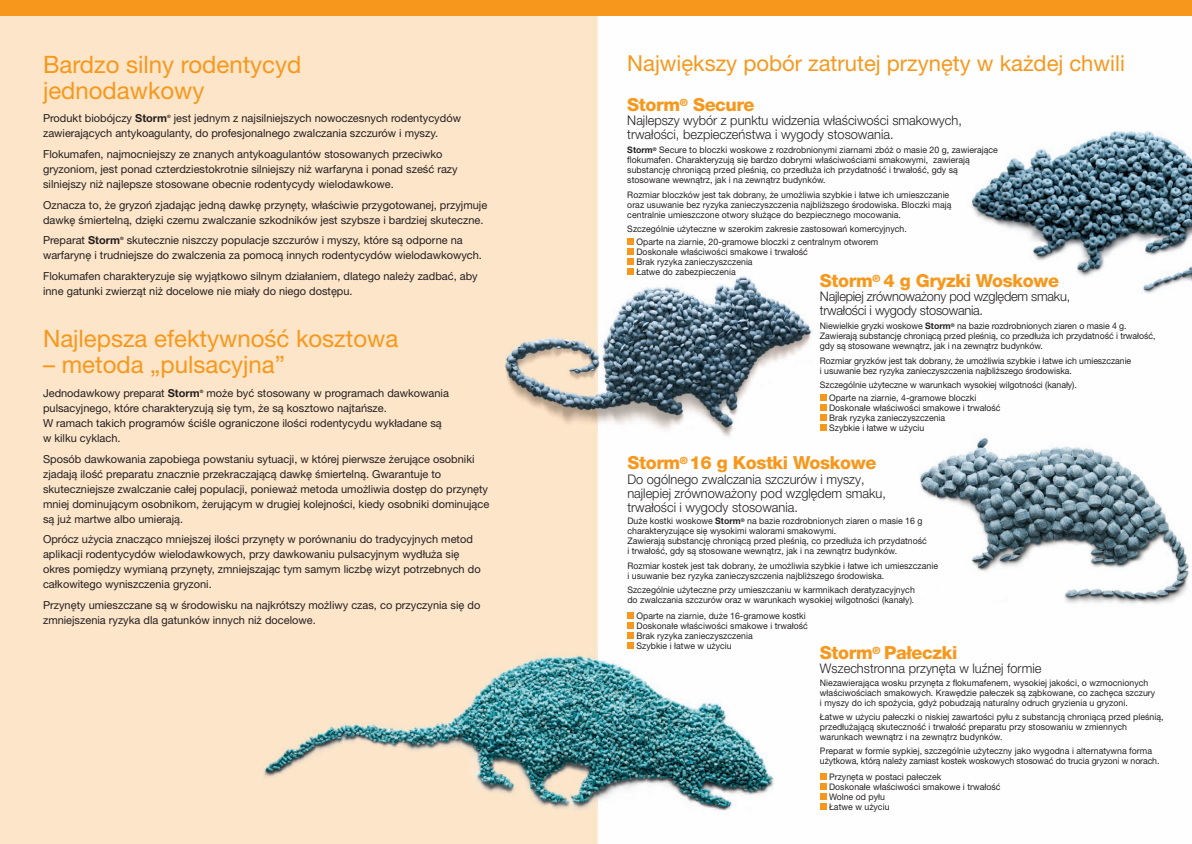
<style>
.page{position:relative;width:1192px;height:844px;background:#fff}
.page>*{position:absolute;margin:0;border:0;box-sizing:border-box;transform-origin:0 0}
.t1{font:24px "Helvetica Neue LT Pro";color:#f7981d}
.t2{font:22px "Helvetica Neue LT Pro";color:#f7981d}
.t3{font:800 18px "Helvetica Neue LT Pro";letter-spacing:-.02em;color:#f7981d}
.t4{font:300 13.2px/14px "Helvetica Neue LT Pro";color:#231f20}
.t5{font:300 13.2px/14px "Helvetica Neue LT Pro";letter-spacing:-.02em;color:#231f20}
.t6{font:11px/15px "Helvetica Neue LT Pro";color:#231f20}
.t7{font:9px/10px "Helvetica Neue LT Pro";letter-spacing:.005em;color:#231f20}
.t8{font:700 4.5px "Helvetica Neue LT Pro";color:#231f20}
.s1{font-weight:700}
</style>
<div class="page">
<img style="left:0;top:16px;width:827px;height:827px">
<img style="left:971px;top:131px;width:220px;height:163px">
<div style="left:0;top:0;width:1191px;height:16px;background:#f7981d"></div>
<img style="left:920px;top:437px;width:269px;height:167px">
<div style="left:627px;top:238px;width:7px;height:6px;background:#f7981d"></div>
<div style="left:627px;top:248px;width:7px;height:6px;background:#f7981d"></div>
<div style="left:627px;top:258px;width:7px;height:6px;background:#f7981d"></div>
<div style="left:627px;top:268px;width:7px;height:6px;background:#f7981d"></div>
<svg style="left:820px;top:394px;width:6px;height:36px"></svg>
<div style="left:627px;top:611px;width:7px;height:7px;background:#f7981d"></div>
<div style="left:627px;top:621px;width:7px;height:7px;background:#f7981d"></div>
<div style="left:627px;top:631px;width:7px;height:7px;background:#f7981d"></div>
<div style="left:627px;top:641px;width:7px;height:7px;background:#f7981d"></div>
<div style="left:820px;top:772px;width:6px;height:7px;background:#f7981d"></div>
<div style="left:820px;top:782px;width:6px;height:7px;background:#f7981d"></div>
<div style="left:820px;top:792px;width:6px;height:7px;background:#f7981d"></div>
<div style="left:820px;top:802px;width:6px;height:7px;background:#f7981d"></div>
<h1 class="t1" style="left:43px;top:50px;width:260px">Bardzo silny rodentycyd</h1>
<h2 class="t2" style="left:627px;top:50px;width:499px">Największy pobór zatrutej przynęty w każdej chwili</h2>
<h1 class="t1" style="left:43px;top:76px;width:163px">jednodawkowy</h1>
<p class="t6" style="left:43px;top:111px;width:126px">Produkt biobójczy <span class="s1">Storm</span></p>
<p class="t8" style="left:167px;top:114px;width:5px">®</p>
<h3 class="t3" style="left:627px;top:94px;width:129px">Storm<sup>®</sup> Secure</h3>
<h3 class="t4" style="left:627px;top:113px;width:336px">Najlepszy wybór z punktu widzenia właściwości smakowych, trwałości, bezpieczeństwa i wygody stosowania.</h3>
<p class="t7" style="left:627px;top:145px;width:372px"><span class="s1">Storm</span><sup>®</sup> Secure to bloczki woskowe z rozdrobnionymi ziarnami zbóż o masie 20 g, zawierające flokumafen. Charakteryzują się bardzo dobrymi właściwościami smakowymi, zawierają substancję chroniącą przed pleśnią, co przedłuża ich przydatność i trwałość, gdy są stosowane wewnątrz, jak i na zewnątrz budynków.</p>
<p class="t7" style="left:627px;top:189px;width:326px">Rozmiar bloczków jest tak dobrany, że umożliwia szybkie i łatwe ich umieszczanie oraz usuwanie bez ryzyka zanieczyszczenia najbliższego środowiska. Bloczki mają centralnie umieszczone otwory służące do bezpiecznego mocowania.</p>
<p class="t7" style="left:636px;top:222px;width:272px;line-height:12.8px;text-indent:-9px">Szczególnie użyteczne w szerokim zakresie zastosowań komercyjnych.<br>Oparte na ziarnie, 20-gramowe bloczki z centralnym otworem</p>
<p class="t7" style="left:636px;top:246px;width:173px">Doskonałe właściwości smakowe i trwałość<br>Brak ryzyka zanieczyszczenia<br>Łatwe do zabezpieczenia</p>
<h3 class="t3" style="left:820px;top:269px;width:241px">Storm<sup>®</sup> 4 g Gryzki Woskowe</h3>
<h3 class="t5" style="left:820px;top:289px;width:252px">Najlepiej zrównoważony pod względem smaku, trwałości i wygody stosowania.</h3>
<p class="t7" style="left:820px;top:321px;width:337px">Niewielkie gryzki woskowe <span class="s1">Storm</span><sup>®</sup> na bazie rozdrobnionych ziaren o masie 4 g.<br>Zawierają substancję chroniącą przed pleśnią, co przedłuża ich przydatność i trwałość, gdy są stosowane wewnątrz, jak i na zewnątrz budynków.</p>
<p class="t7" style="left:820px;top:355px;width:313px">Rozmiar gryzków jest tak dobrany, że umożliwia szybkie i łatwe ich umieszczanie i usuwanie bez ryzyka zanieczyszczenia najbliższego środowiska.</p>
<p class="t7" style="left:829px;top:378px;width:249px;line-height:12.8px;text-indent:-9px">Szczególnie użyteczne w warunkach wysokiej wilgotności (kanały).<br>Oparte na ziarnie, 4-gramowe bloczki</p>
<p class="t7" style="left:829px;top:402px;width:173px">Doskonałe właściwości smakowe i trwałość<br>Brak ryzyka zanieczyszczenia<br>Szybkie i łatwe w użyciu</p>
<h3 class="t3" style="left:627px;top:452px;width:250px">Storm<sup>®</sup> 16 g Kostki Woskowe</h3>
<h3 class="t4" style="left:627px;top:471px;width:260px">Do ogólnego zwalczania szczurów i myszy, najlepiej zrównoważony pod względem smaku, trwałości i wygody stosowania.</h3>
<p class="t7" style="left:627px;top:515px;width:301px">Duże kostki woskowe <span class="s1">Storm</span><sup>®</sup> na bazie rozdrobnionych ziaren o masie 16 g charakteryzujące się wysokimi walorami smakowymi.<br>Zawierają substancję chroniącą przed pleśnią, co przedłuża ich przydatność i trwałość, gdy są stosowane wewnątrz, jak i na zewnątrz budynków.</p>
<p class="t7" style="left:627px;top:560px;width:312px">Rozmiar kostek jest tak dobrany, że umożliwia szybkie i łatwe ich umieszczanie i usuwanie bez ryzyka zanieczyszczenia najbliższego środowiska.</p>
<p class="t7" style="left:627px;top:584px;width:289px">Szczególnie użyteczne przy umieszczaniu w karmnikach deratyzacyjnych do zwalczania szczurów oraz w warunkach wysokiej wilgotności (kanały).</p>
<p class="t7" style="left:636px;top:610px;width:173px">Oparte na ziarnie, duże 16-gramowe kostki Doskonałe właściwości smakowe i trwałość Brak ryzyka zanieczyszczenia<br>Szybkie i łatwe w użyciu</p>
<p class="t6" style="left:43px;top:111px;width:419px;text-indent:131px">jest jednym z najsilniejszych nowoczesnych rodentycydów zawierających antykoagulanty, do profesjonalnego zwalczania szczurów i myszy.</p>
<p class="t6" style="left:43px;top:146px;width:416px">Flokumafen, najmocniejszy ze znanych antykoagulantów stosowanych przeciwko gryzoniom, jest ponad czterdziestokrotnie silniejszy niż warfaryna i ponad sześć razy silniejszy niż najlepsze stosowane obecnie rodentycydy wielodawkowe.</p>
<p class="t6" style="left:43px;top:197px;width:445px">Oznacza to, że gryzoń zjadając jedną dawkę przynęty, właściwie przygotowanej, przyjmuje dawkę śmiertelną, dzięki czemu zwalczanie szkodników jest szybsze i bardziej skuteczne.</p>
<p class="t6" style="left:43px;top:233px;width:78px">Preparat <span class="s1">Storm</span></p>
<p class="t8" style="left:120px;top:236px;width:5px">®</p>
<p class="t6" style="left:43px;top:233px;width:440px;text-indent:84px">skutecznie niszczy populacje szczurów i myszy, które są odporne na warfarynę i trudniejsze do zwalczenia za pomocą innych rodentycydów wielodawkowych.</p>
<p class="t6" style="left:43px;top:268px;width:436px">Flokumafen charakteryzuje się wyjątkowo silnym działaniem, dlatego należy zadbać, aby inne gatunki zwierząt niż docelowe nie miały do niego dostępu.</p>
<h1 class="t1" style="left:43px;top:324px;width:357px">Najlepsza efektywność kosztowa</h1>
<h1 class="t1" style="left:43px;top:350px;width:243px">– metoda „pulsacyjna”</h1>
<p class="t6" style="left:43px;top:385px;width:158px">Jednodawkowy preparat <span class="s1">Storm</span></p>
<p class="t8" style="left:200px;top:388px;width:5px">®</p>
<p class="t6" style="left:43px;top:385px;width:407px;text-indent:163px">może być stosowany w programach dawkowania pulsacyjnego, które charakteryzują się tym, że są kosztowo najtańsze.<br>W ramach takich programów ściśle ograniczone ilości rodentycydu wykładane są w kilku cyklach.</p>
<p class="t6" style="left:43px;top:450px;width:448px">Sposób dawkowania zapobiega powstaniu sytuacji, w której pierwsze żerujące osobniki zjadają ilość preparatu znacznie przekraczającą dawkę śmiertelną. Gwarantuje to skuteczniejsze zwalczanie całej populacji, ponieważ metoda umożliwia dostęp do przynęty mniej dominującym osobnikom, żerującym w drugiej kolejności, kiedy osobniki dominujące są już martwe albo umierają.</p>
<p class="t6" style="left:43px;top:531px;width:439px">Oprócz użycia znacząco mniejszej ilości przynęty w porównaniu do tradycyjnych metod aplikacji rodentycydów wielodawkowych, przy dawkowaniu pulsacyjnym wydłuża się okres pomiędzy wymianą przynęty, zmniejszając tym samym liczbę wizyt potrzebnych do całkowitego wyniszczenia gryzoni.</p>
<p class="t6" style="left:43px;top:597px;width:439px">Przynęty umieszczane są w środowisku na najkrótszy możliwy czas, co przyczynia się do zmniejszenia ryzyka dla gatunków innych niż docelowe.</p>
<h3 class="t3" style="left:820px;top:641px;width:139px">Storm<sup>®</sup> Pałeczki</h3>
<h3 class="t4" style="left:820px;top:660px;width:223px">Wszechstronna przynęta w luźnej formie</h3>
<p class="t7" style="left:820px;top:676px;width:337px">Niezawierająca wosku przynęta z flokumafenem, wysokiej jakości, o wzmocnionych właściwościach smakowych. Krawędzie pałeczek są ząbkowane, co zachęca szczury i myszy do ich spożycia, gdyż pobudzają naturalny odruch gryzienia u gryzoni.</p>
<p class="t7" style="left:820px;top:711px;width:345px">Łatwe w użyciu pałeczki o niskiej zawartości pyłu z substancją chroniącą przed pleśnią, przedłużającą skuteczność i trwałość preparatu przy stosowaniu w zmiennych warunkach wewnątrz i na zewnątrz budynków.</p>
<p class="t7" style="left:820px;top:745px;width:341px">Preparat w formie sypkiej, szczególnie użyteczny jako wygodna i alternatywna forma użytkowa, którą należy zamiast kostek woskowych stosować do trucia gryzoni w norach.</p>
<p class="t7" style="left:829px;top:771px;width:173px">Przynęta w postaci pałeczek<br>Doskonałe właściwości smakowe i trwałość<br>Wolne od pyłu<br>Łatwe w użyciu</p>
</div>
